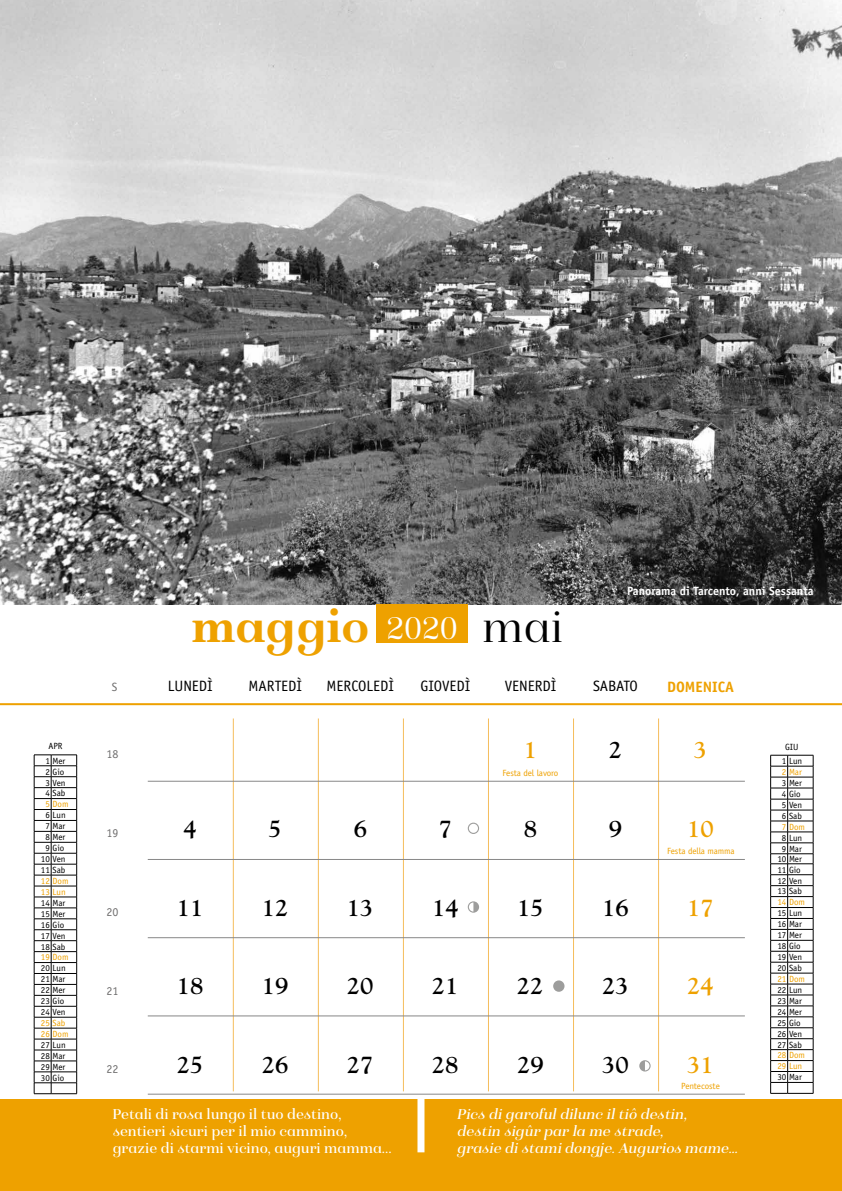
<style>
.page{position:relative;width:842px;height:1191px;background:#fff}
.page>*{position:absolute;margin:0;border:0;box-sizing:border-box;transform-origin:0 0}
.t1{font:900 47.2px "Isabel";color:#eea100}
.t2{font:700 24px "Goudy Std";color:#000}
.t3{font:700 24px "Goudy Std";color:#eea100}
.t4{font:15px/17px "Isabel";color:#fff}
.t5{font:italic 15px/17px "Isabel";color:#fff}
.t6{font:15px "Officina Sans";color:#000}
.t7{font:700 15px "Officina Sans";color:#eea100}
.t8{font:700 12px "Officina Sans";color:#fff}
.t9{font:12px "Officina Sans";color:#706f6f}
.t10{font:9px/10.9px "Officina Sans";color:#000}
.t11{font:9px/10.9px "Officina Sans";letter-spacing:-.01em;color:#eea100}
.s1{font-weight:300;font-size:33px;color:#fff}
.s2{font-weight:300;color:#000}
</style>
<div class="page">
<img style="left:0;top:0;width:842px;height:604px">
<svg style="left:34px;top:754px;width:44px;height:340px"></svg>
<svg style="left:770px;top:755px;width:44px;height:339px"></svg>
<div style="left:0;top:1099px;width:842px;height:92px;background:#eea100"></div>
<div style="left:417px;top:1091px;width:7px;height:61px;background:#fff"></div>
<hr style="left:0;top:703px;width:842px;height:2px;background:#eea100">
<div style="left:376px;top:604px;width:92px;height:38px;background:#eea100"></div>
<svg style="left:639px;top:1060px;width:12px;height:11px"></svg>
<svg style="left:468px;top:901px;width:11px;height:11px"></svg>
<svg style="left:468px;top:822px;width:11px;height:12px"></svg>
<div style="left:553px;top:980px;width:11px;height:11px;background:#9d9d9c;border-radius:50%"></div>
<hr style="left:233px;top:718px;width:1px;height:373px;background:#f5bd5c">
<hr style="left:318px;top:718px;width:1px;height:373px;background:#f5bd5c">
<hr style="left:403px;top:718px;width:1px;height:373px;background:#f5bd5c">
<hr style="left:488px;top:718px;width:1px;height:373px;background:#f5bd5c">
<hr style="left:573px;top:718px;width:1px;height:373px;background:#f5bd5c">
<hr style="left:658px;top:718px;width:1px;height:373px;background:#f5bd5c">
<hr style="left:148px;top:781px;width:597px;height:1px;background:#878787">
<hr style="left:148px;top:859px;width:597px;height:1px;background:#878787">
<hr style="left:148px;top:937px;width:597px;height:1px;background:#878787">
<hr style="left:148px;top:1015px;width:597px;height:1px;background:#878787">
<hr style="left:148px;top:1094px;width:597px;height:1px;background:#878787">
<p class="t10" style="left:45px;top:739px;width:22px;line-height:14.5px;text-align:center">APR<br>1 Mer</p>
<p class="t10" style="left:45px;top:766px;width:22px">2 Gio<br>3 Ven<br>4 Sab</p>
<p class="t11" style="left:45px;top:799px;width:25px">5 Dom</p>
<p class="t10" style="left:41px;top:810px;width:26px;text-align:center">6 Lun<br>7 Mar<br>8 Mer<br>9 Gio<br>10 Ven<br>11 Sab</p>
<p class="t11" style="left:41px;top:875px;width:29px">12 Dom<br>13 Lun</p>
<p class="t10" style="left:41px;top:897px;width:26px">14 Mar<br>15 Mer<br>16 Gio<br>17 Ven<br>18 Sab</p>
<p class="t11" style="left:41px;top:952px;width:29px">19 Dom</p>
<p class="t10" style="left:41px;top:963px;width:26px">20 Lun<br>21 Mar<br>22 Mer<br>23 Gio<br>24 Ven</p>
<p class="t11" style="left:41px;top:1017px;width:29px">25 Sab<br>26 Dom</p>
<p class="t10" style="left:41px;top:1039px;width:26px;text-align:justify">27 Lun 28 Mar 29 Mer 30 Gio</p>
<h3 class="t9" style="left:112px;top:680px;width:7px">S</h3>
<h1 class="t1" style="left:191px;top:598px;width:373px">maggio <span class="s1">2020</span> <span class="s2">mai</span></h1>
<h3 class="t8" style="left:627px;top:584px;width:188px">Panorama di Tarcento, anni Sessanta</h3>
<h3 class="t6" style="left:168px;top:677px;width:46px">LUNEDì</h3>
<h3 class="t6" style="left:249px;top:677px;width:55px">MARtedì</h3>
<h3 class="t6" style="left:327px;top:677px;width:69px">MERcoledì</h3>
<h3 class="t6" style="left:420px;top:677px;width:52px">GIOvedì</h3>
<h3 class="t6" style="left:505px;top:677px;width:53px">VENerdì</h3>
<h3 class="t6" style="left:593px;top:677px;width:46px">SAbato</h3>
<h3 class="t7" style="left:667px;top:677px;width:68px">DOMenica</h3>
<h3 class="t9" style="left:107px;top:747px;width:13px">18</h3>
<h3 class="t9" style="left:107px;top:826px;width:13px">19</h3>
<h3 class="t9" style="left:107px;top:904px;width:13px">20</h3>
<h3 class="t9" style="left:107px;top:983px;width:13px">21</h3>
<h2 class="t3" style="left:524px;top:735px;width:15px">1</h2>
<h2 class="t2" style="left:609px;top:735px;width:15px">2</h2>
<h2 class="t3" style="left:694px;top:735px;width:15px">3</h2>
<p class="t11" style="left:503px;top:767px;width:57px">Festa del lavoro</p>
<h2 class="t2" style="left:184px;top:814px;width:15px">4</h2>
<h2 class="t2" style="left:269px;top:814px;width:15px">5</h2>
<h2 class="t2" style="left:354px;top:814px;width:15px">6</h2>
<h2 class="t2" style="left:439px;top:814px;width:15px">7</h2>
<h2 class="t2" style="left:524px;top:814px;width:15px">8</h2>
<h2 class="t2" style="left:609px;top:814px;width:15px">9</h2>
<h2 class="t3" style="left:687px;top:814px;width:28px">10</h2>
<p class="t11" style="left:667px;top:845px;width:69px">Festa della mamma</p>
<h2 class="t2" style="left:177px;top:893px;width:28px">11</h2>
<h2 class="t2" style="left:262px;top:893px;width:28px">12</h2>
<h2 class="t2" style="left:347px;top:893px;width:28px">13</h2>
<h2 class="t2" style="left:432px;top:893px;width:28px">14</h2>
<h2 class="t2" style="left:517px;top:893px;width:28px">15</h2>
<h2 class="t2" style="left:602px;top:893px;width:28px">16</h2>
<h2 class="t3" style="left:687px;top:893px;width:28px">17</h2>
<h2 class="t2" style="left:177px;top:971px;width:28px">18</h2>
<h2 class="t2" style="left:262px;top:971px;width:28px">19</h2>
<h2 class="t2" style="left:347px;top:971px;width:28px">20</h2>
<h2 class="t2" style="left:432px;top:971px;width:28px">21</h2>
<h2 class="t2" style="left:517px;top:971px;width:28px">22</h2>
<h2 class="t2" style="left:602px;top:971px;width:28px">23</h2>
<h2 class="t3" style="left:687px;top:971px;width:28px">24</h2>
<h2 class="t2" style="left:177px;top:1050px;width:28px">25</h2>
<h2 class="t2" style="left:262px;top:1050px;width:28px">26</h2>
<h2 class="t2" style="left:347px;top:1050px;width:28px">27</h2>
<h2 class="t2" style="left:432px;top:1050px;width:28px">28</h2>
<h2 class="t2" style="left:517px;top:1050px;width:28px">29</h2>
<h2 class="t2" style="left:602px;top:1050px;width:28px">30</h2>
<h2 class="t3" style="left:687px;top:1050px;width:28px">31</h2>
<h3 class="t9" style="left:107px;top:1062px;width:13px">22</h3>
<h3 class="t4" style="left:113px;top:1105px;width:280px">Petali di rosa lungo il tuo destino, sentieri sicuri per il mio cammino, grazie di starmi vicino, auguri mamma...</h3>
<h3 class="t5" style="left:457px;top:1105px;width:286px">Pics digarofuldilunc iltiô destin,<br>destin sigûr par la me strade,<br>grasie distamidongje.Augurios mame…</h3>
<p class="t11" style="left:681px;top:1080px;width:40px">Pentecoste</p>
<p class="t10" style="left:782px;top:739px;width:22px;line-height:14.5px;text-align:center">GIU<br>1 Lun</p>
<p class="t11" style="left:782px;top:766px;width:22px">2 Mar</p>
<p class="t10" style="left:782px;top:777px;width:22px">3 Mer<br>4 Gio<br>5 Ven<br>6 Sab</p>
<p class="t11" style="left:782px;top:821px;width:25px">7 Dom</p>
<p class="t10" style="left:777px;top:832px;width:26px;text-align:center">8 Lun<br>9 Mar<br>10 Mer<br>11 Gio<br>12 Ven<br>13 Sab</p>
<p class="t11" style="left:777px;top:897px;width:29px">14 Dom</p>
<p class="t10" style="left:777px;top:908px;width:26px">15 Lun<br>16 Mar<br>17 Mer<br>18 Gio<br>19 Ven<br>20 Sab</p>
<p class="t11" style="left:777px;top:973px;width:29px">21 Dom</p>
<p class="t10" style="left:777px;top:984px;width:26px">22 Lun<br>23 Mar<br>24 Mer<br>25 Gio<br>26 Ven<br>27 Sab</p>
<p class="t11" style="left:777px;top:1050px;width:29px">28 Dom<br>29 Lun</p>
<p class="t10" style="left:777px;top:1071px;width:26px">30 Mar</p>
</div>
